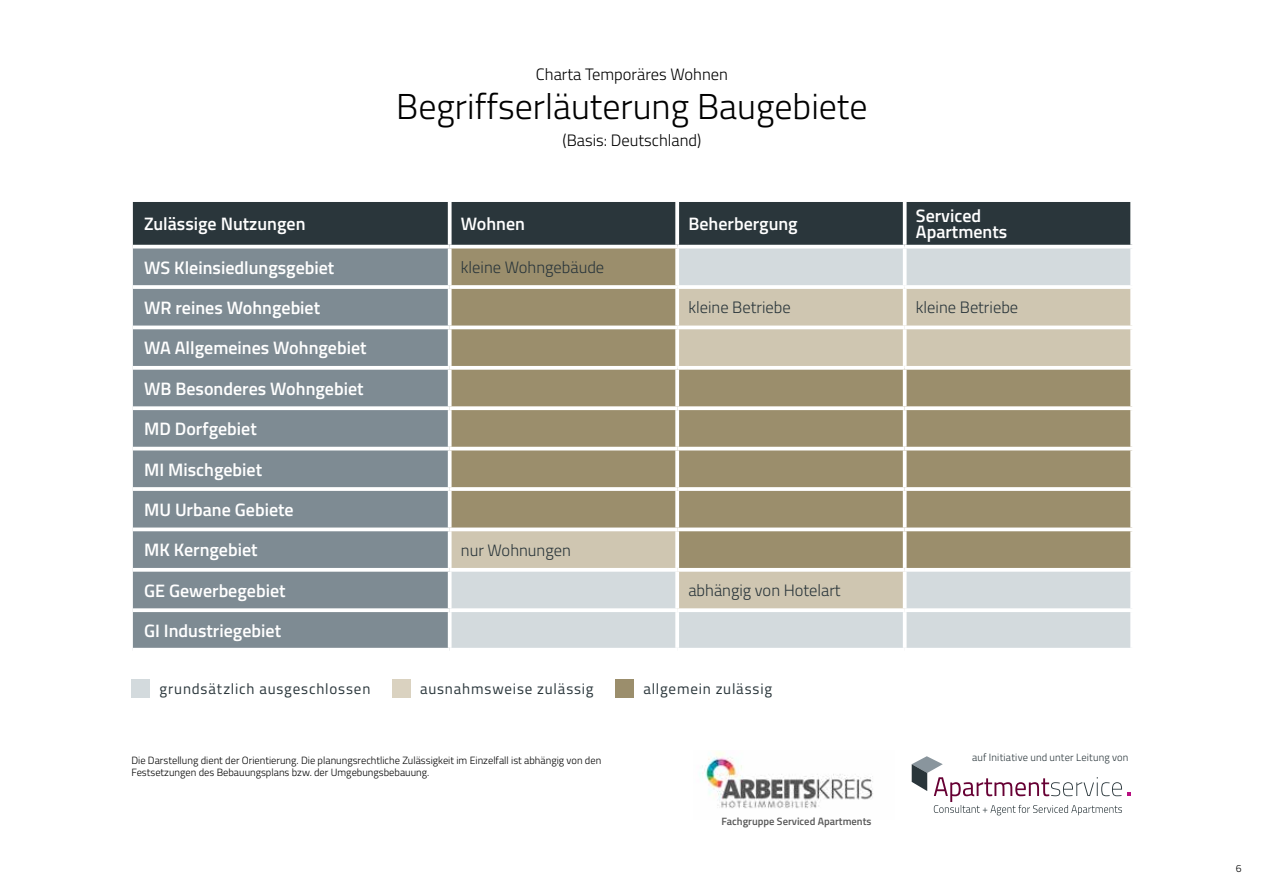
<style>
.page{position:relative;width:1263px;height:893px;background:#fff}
.page>*{position:absolute;margin:0;border:0;box-sizing:border-box;transform-origin:0 0}
.t1{font:300 36px "Titillium";color:#000}
.t2{font:600 18px/15.8px "Titillium";color:#fff}
.t3{font:300 16.5px "Titillium";color:#2a363b}
.t4{font:300 16.5px "Titillium";color:#000}
.t5{font:15px "Titillium";letter-spacing:.055em;color:#2a363b}
.t6{font:600 10.65px "Titillium";color:#585858}
.t7{font:300 10.5px/12px "Titillium";color:#000}
.t8{font:300 10.5px "Titillium";letter-spacing:.015em;color:#2a363b}
</style>
<div class="page">
<svg style="left:912px;top:756px;width:219px;height:59px"></svg>
<img style="left:699px;top:752px;width:174px;height:56px">
<div style="left:133px;top:202px;width:997px;height:43px;background:#2a363b"></div>
<div style="left:133px;top:248px;width:315px;height:400px;background:#7e8b93"></div>
<svg style="left:452px;top:248px;width:678px;height:400px;background:#cacdca"></svg>
<svg style="left:452px;top:289px;width:678px;height:319px;background:#ada387"></svg>
<svg style="left:448px;top:202px;width:4px;height:43px"></svg>
<svg style="left:675px;top:202px;width:4px;height:43px"></svg>
<hr style="left:903px;top:202px;width:3px;height:43px;background:#fff">
<svg style="left:1130px;top:202px;width:2px;height:43px"></svg>
<svg style="left:448px;top:248px;width:4px;height:37px"></svg>
<svg style="left:675px;top:248px;width:4px;height:37px"></svg>
<hr style="left:903px;top:248px;width:3px;height:37px;background:#fff">
<svg style="left:1130px;top:248px;width:2px;height:37px"></svg>
<hr style="left:133px;top:285px;width:317px;height:4px;background:#f3f4f5">
<svg style="left:450px;top:285px;width:227px;height:4px"></svg>
<svg style="left:448px;top:289px;width:4px;height:37px"></svg>
<hr style="left:677px;top:285px;width:228px;height:4px;background:#fff">
<svg style="left:675px;top:289px;width:4px;height:37px"></svg>
<hr style="left:905px;top:285px;width:229px;height:4px;background:#fff">
<hr style="left:903px;top:289px;width:3px;height:37px;background:#fff">
<svg style="left:1130px;top:289px;width:2px;height:37px"></svg>
<hr style="left:133px;top:326px;width:317px;height:3px;background:#fff">
<hr style="left:450px;top:326px;width:227px;height:3px;background:#fff">
<svg style="left:448px;top:329px;width:4px;height:37px"></svg>
<hr style="left:677px;top:326px;width:228px;height:3px;background:#fff">
<svg style="left:675px;top:329px;width:4px;height:37px"></svg>
<hr style="left:905px;top:326px;width:229px;height:3px;background:#fff">
<hr style="left:903px;top:329px;width:3px;height:37px;background:#fff">
<svg style="left:1130px;top:329px;width:2px;height:37px"></svg>
<svg style="left:133px;top:366px;width:317px;height:4px"></svg>
<svg style="left:450px;top:366px;width:227px;height:4px"></svg>
<svg style="left:451px;top:370px;width:1px;height:36px"></svg>
<svg style="left:677px;top:366px;width:228px;height:4px"></svg>
<svg style="left:675px;top:370px;width:4px;height:36px"></svg>
<svg style="left:905px;top:366px;width:227px;height:4px"></svg>
<hr style="left:903px;top:370px;width:3px;height:36px;background:#fff">
<svg style="left:1130px;top:370px;width:1px;height:36px"></svg>
<svg style="left:133px;top:406px;width:317px;height:4px"></svg>
<svg style="left:450px;top:406px;width:227px;height:4px"></svg>
<svg style="left:448px;top:410px;width:4px;height:37px"></svg>
<svg style="left:677px;top:406px;width:228px;height:4px"></svg>
<svg style="left:675px;top:410px;width:4px;height:37px"></svg>
<svg style="left:905px;top:406px;width:227px;height:4px"></svg>
<hr style="left:903px;top:410px;width:3px;height:37px;background:#fff">
<svg style="left:1130px;top:410px;width:2px;height:37px"></svg>
<hr style="left:133px;top:447px;width:317px;height:3px;background:#fff">
<hr style="left:450px;top:447px;width:227px;height:3px;background:#fff">
<svg style="left:448px;top:450px;width:4px;height:37px"></svg>
<hr style="left:677px;top:447px;width:228px;height:3px;background:#fff">
<svg style="left:675px;top:450px;width:4px;height:37px"></svg>
<hr style="left:905px;top:447px;width:229px;height:3px;background:#fff">
<hr style="left:903px;top:450px;width:3px;height:37px;background:#fff">
<svg style="left:1130px;top:450px;width:2px;height:37px"></svg>
<svg style="left:133px;top:487px;width:317px;height:4px"></svg>
<svg style="left:450px;top:487px;width:227px;height:4px"></svg>
<svg style="left:451px;top:491px;width:1px;height:36px"></svg>
<svg style="left:677px;top:487px;width:228px;height:4px"></svg>
<svg style="left:675px;top:491px;width:4px;height:36px"></svg>
<svg style="left:905px;top:487px;width:227px;height:4px"></svg>
<hr style="left:903px;top:491px;width:3px;height:36px;background:#fff">
<svg style="left:1130px;top:491px;width:1px;height:36px"></svg>
<svg style="left:133px;top:527px;width:317px;height:4px"></svg>
<svg style="left:450px;top:527px;width:227px;height:4px"></svg>
<svg style="left:448px;top:531px;width:4px;height:37px"></svg>
<svg style="left:677px;top:527px;width:228px;height:4px"></svg>
<svg style="left:675px;top:531px;width:4px;height:37px"></svg>
<svg style="left:905px;top:527px;width:227px;height:4px"></svg>
<hr style="left:903px;top:531px;width:3px;height:37px;background:#fff">
<svg style="left:1130px;top:531px;width:2px;height:37px"></svg>
<svg style="left:133px;top:568px;width:317px;height:4px"></svg>
<svg style="left:451px;top:568px;width:226px;height:4px"></svg>
<svg style="left:451px;top:572px;width:1px;height:36px"></svg>
<svg style="left:677px;top:568px;width:228px;height:4px"></svg>
<svg style="left:675px;top:572px;width:4px;height:36px"></svg>
<svg style="left:905px;top:568px;width:226px;height:4px"></svg>
<hr style="left:903px;top:572px;width:3px;height:36px;background:#fff">
<svg style="left:1130px;top:572px;width:1px;height:36px"></svg>
<svg style="left:133px;top:608px;width:317px;height:4px"></svg>
<svg style="left:451px;top:608px;width:226px;height:4px"></svg>
<svg style="left:448px;top:612px;width:4px;height:36px"></svg>
<svg style="left:677px;top:608px;width:228px;height:4px"></svg>
<svg style="left:675px;top:612px;width:4px;height:36px"></svg>
<svg style="left:905px;top:608px;width:226px;height:4px"></svg>
<hr style="left:903px;top:612px;width:3px;height:36px;background:#fff">
<svg style="left:1130px;top:612px;width:1px;height:36px"></svg>
<div style="left:132px;top:679px;width:18px;height:18px;background:#d3dadd"></div>
<div style="left:392px;top:679px;width:19px;height:18px;background:#dad2c0"></div>
<div style="left:616px;top:679px;width:18px;height:18px;background:#9b8e6c"></div>
<p class="t4" style="left:536px;top:63px;width:193px">Charta Temporäres Wohnen</p>
<h1 class="t1" style="left:396px;top:81px;width:473px">Begriffserläuterung Baugebiete</h1>
<p class="t4" style="left:562px;top:129px;width:140px">(Basis: Deutschland)</p>
<p class="t2" style="left:144px;top:215px;width:163px">Zulässige Nutzungen</p>
<p class="t2" style="left:461px;top:215px;width:66px">Wohnen</p>
<p class="t2" style="left:688px;top:215px;width:111px">Beherbergung</p>
<p class="t2" style="left:916px;top:207px;width:93px">Serviced<br>Apartments</p>
<p class="t2" style="left:144px;top:258px;width:192px">WS Kleinsiedlungsgebiet</p>
<p class="t3" style="left:461px;top:255px;width:145px">kleine Wohngebäude</p>
<p class="t2" style="left:144px;top:299px;width:178px">WR reines Wohngebiet</p>
<p class="t3" style="left:688px;top:296px;width:104px">kleine Betriebe</p>
<p class="t3" style="left:916px;top:296px;width:104px">kleine Betriebe</p>
<p class="t2" style="left:144px;top:339px;width:224px">WA Allgemeines Wohngebiet</p>
<p class="t2" style="left:144px;top:380px;width:221px">WB Besonderes Wohngebiet</p>
<p class="t2" style="left:144px;top:420px;width:114px">MD Dorfgebiet</p>
<p class="t2" style="left:144px;top:460px;width:120px">MI Mischgebiet</p>
<p class="t2" style="left:144px;top:501px;width:151px">MU Urbane Gebiete</p>
<p class="t2" style="left:144px;top:541px;width:115px">MK Kerngebiet</p>
<p class="t3" style="left:461px;top:538px;width:112px">nur Wohnungen</p>
<p class="t2" style="left:144px;top:582px;width:143px">GE Gewerbegebiet</p>
<p class="t3" style="left:688px;top:578px;width:154px">abhängig von Hotelart</p>
<p class="t2" style="left:144px;top:622px;width:139px">GI Industriegebiet</p>
<p class="t5" style="left:159px;top:678px;width:212px">grundsätzlich ausgeschlossen</p>
<p class="t5" style="left:420px;top:678px;width:175px">ausnahmsweise zulässig</p>
<p class="t5" style="left:643px;top:678px;width:130px">allgemein zulässig</p>
<p class="t7" style="left:131px;top:754px;width:471px">Die Darstellung dient der Orientierung. Die planungsrechtliche Zulässigkeit im Einzelfall ist abhängig von den<br>Festsetzungen des Bebauungsplans bzw. der Umgebungsbebauung.</p>
<p class="t6" style="left:721px;top:813px;width:151px">Fachgruppe Serviced Apartments</p>
<p class="t8" style="left:972px;top:749px;width:158px">auf Initiative und unter Leitung von</p>
<p class="t7" style="left:1236px;top:861px;width:7px">6</p>
</div>
